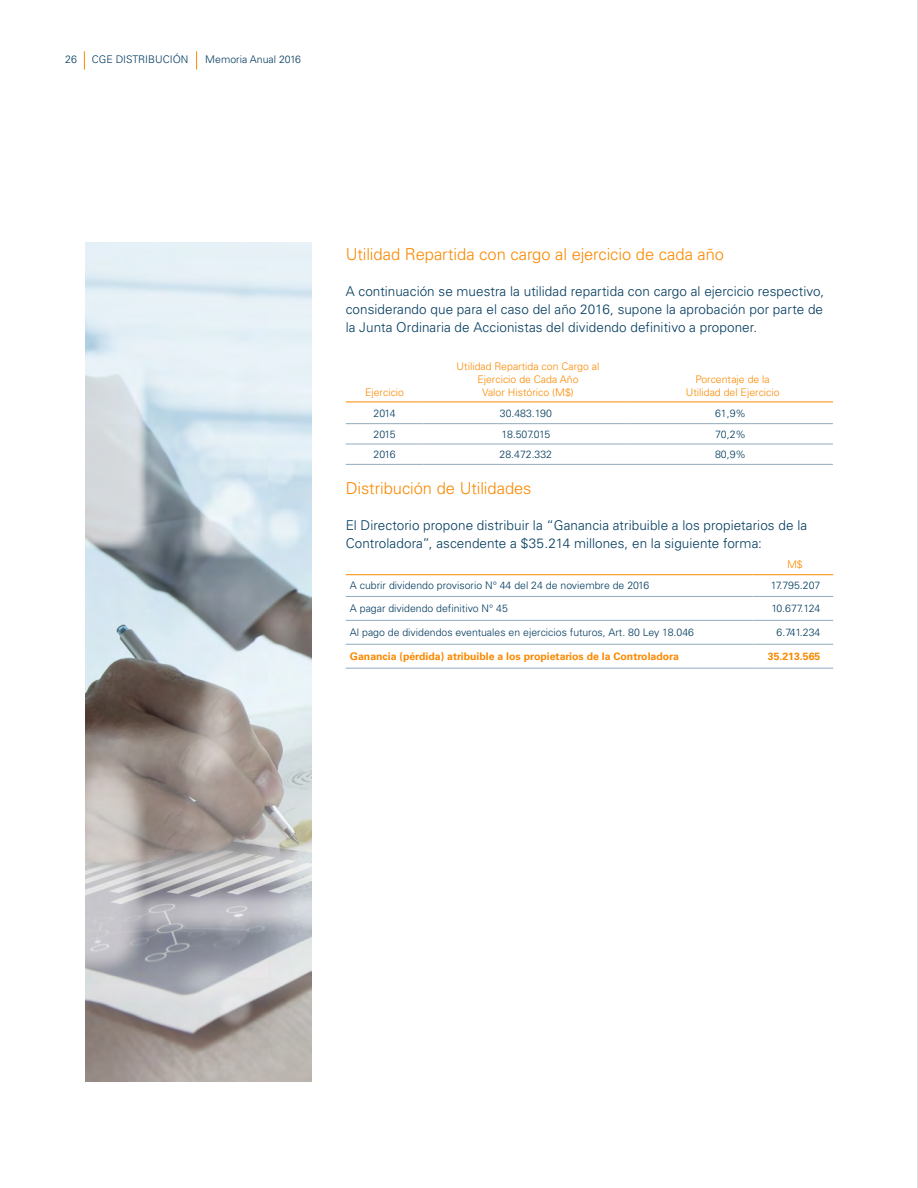
<style>
.page{position:relative;width:918px;height:1188px;background:#fff}
.page>*{position:absolute;margin:0;border:0;box-sizing:border-box;transform-origin:0 0}
.t1{font:300 16.5px "Univers LT Std";letter-spacing:-.005em;color:#fa8900}
.t2{font:300 13.5px/18px "Univers LT Std";letter-spacing:.005em;color:#003a5d;text-align:justify}
.t3{font:300 10.65px "Univers LT Std";color:#003a5d}
.t4{font:300 10.5px "Univers LT Std";color:#003a5d}
.t5{font:300 10.5px/12.6px "Univers LT Std";color:#fa8900;text-align:center}
.t6{font:700 10.5px "Univers LT Std";color:#fa8900}
</style>
<div class="page">
<hr style="left:346px;top:402px;width:77px;height:1px;background:#fa8900">
<hr style="left:423px;top:402px;width:205px;height:1px;background:#fa8900">
<hr style="left:628px;top:402px;width:205px;height:1px;background:#fa8900">
<hr style="left:346px;top:423px;width:77px;height:1px;background:#94aabb">
<hr style="left:423px;top:423px;width:205px;height:1px;background:#94aabb">
<hr style="left:628px;top:423px;width:205px;height:1px;background:#94aabb">
<hr style="left:346px;top:444px;width:77px;height:1px;background:#94aabb">
<hr style="left:346px;top:464px;width:77px;height:1px;background:#94aabb">
<hr style="left:423px;top:444px;width:205px;height:1px;background:#94aabb">
<hr style="left:628px;top:444px;width:205px;height:1px;background:#94aabb">
<hr style="left:423px;top:464px;width:205px;height:1px;background:#94aabb">
<hr style="left:628px;top:464px;width:205px;height:1px;background:#94aabb">
<hr style="left:346px;top:574px;width:406px;height:1px;background:#fa8900">
<hr style="left:346px;top:596px;width:406px;height:1px;background:#94aabb">
<hr style="left:346px;top:620px;width:406px;height:1px;background:#94aabb">
<hr style="left:346px;top:644px;width:406px;height:1px;background:#94aabb">
<hr style="left:346px;top:668px;width:406px;height:1px;background:#94aabb">
<hr style="left:752px;top:574px;width:81px;height:1px;background:#fa8900">
<hr style="left:752px;top:596px;width:81px;height:1px;background:#94aabb">
<hr style="left:752px;top:620px;width:81px;height:1px;background:#94aabb">
<hr style="left:752px;top:644px;width:81px;height:1px;background:#94aabb">
<hr style="left:752px;top:668px;width:81px;height:1px;background:#94aabb">
<img style="left:85px;top:242px;width:227px;height:840px">
<svg style="left:196px;top:51px;width:1px;height:19px"></svg>
<svg style="left:84px;top:51px;width:1px;height:19px"></svg>
<hr style="left:917px;top:0;width:1px;height:1188px;background:#bcbdc0">
<p class="t3" style="left:65px;top:53px;width:13px">26</p>
<p class="t4" style="left:92px;top:53px;width:98px">CGE DISTRIBUCIÓN</p>
<p class="t4" style="left:205px;top:53px;width:97px">Memoria Anual 2016</p>
<p class="t1" style="left:346px;top:245px;width:380px">Utilidad Repartida con cargo al ejercicio de cada año</p>
<p class="t2" style="left:346px;top:283px;width:480px">A continuación se muestra la utilidad repartida con cargo al ejercicio respectivo, considerando que para el caso del año 2016, supone la aprobación por parte de la Junta Ordinaria de Accionistas del dividendo definitivo a proponer.</p>
<p class="t5" style="left:365px;top:386px;width:41px">Ejercicio</p>
<p class="t5" style="left:457px;top:360px;width:144px">Utilidad Repartida con Cargo al<br>Ejercicio de Cada Año<br>Valor Histórico (M$)</p>
<p class="t5" style="left:686px;top:373px;width:95px">Porcentaje de la<br>Utilidad del Ejercicio</p>
<p class="t4" style="left:374px;top:407px;width:24px">2014</p>
<p class="t4" style="left:500px;top:407px;width:54px">30.483.190</p>
<p class="t4" style="left:715px;top:407px;width:32px">61,9%</p>
<p class="t4" style="left:374px;top:428px;width:24px">2015</p>
<p class="t4" style="left:502px;top:428px;width:50px">18.507.015</p>
<p class="t4" style="left:715px;top:428px;width:32px">70,2%</p>
<p class="t4" style="left:374px;top:448px;width:24px">2016</p>
<p class="t4" style="left:500px;top:448px;width:54px">28.472.332</p>
<p class="t4" style="left:715px;top:448px;width:32px">80,9%</p>
<p class="t1" style="left:346px;top:479px;width:187px">Distribución de Utilidades</p>
<p class="t2" style="left:346px;top:517px;width:463px">El Directorio propone distribuir la “Ganancia atribuible a los propietarios de la<br>Controladora”, ascendente a $35.214 millones, en la siguiente forma:</p>
<p class="t5" style="left:787px;top:558px;width:17px">M$</p>
<p class="t4" style="left:350px;top:579px;width:301px">A cubrir dividendo provisorio N° 44 del 24 de noviembre de 2016</p>
<p class="t4" style="left:771px;top:579px;width:51px">17.795.207</p>
<p class="t4" style="left:350px;top:602px;width:160px">A pagar dividendo definitivo N° 45</p>
<p class="t4" style="left:771px;top:602px;width:51px">10.677.124</p>
<p class="t4" style="left:350px;top:626px;width:346px">Al pago de dividendos eventuales en ejercicios futuros, Art. 80 Ley 18.046</p>
<p class="t4" style="left:777px;top:626px;width:45px">6.741.234</p>
<p class="t6" style="left:350px;top:650px;width:331px">Ganancia (pérdida) atribuible a los propietarios de la Controladora</p>
<p class="t6" style="left:768px;top:650px;width:54px">35.213.565</p>
</div>
